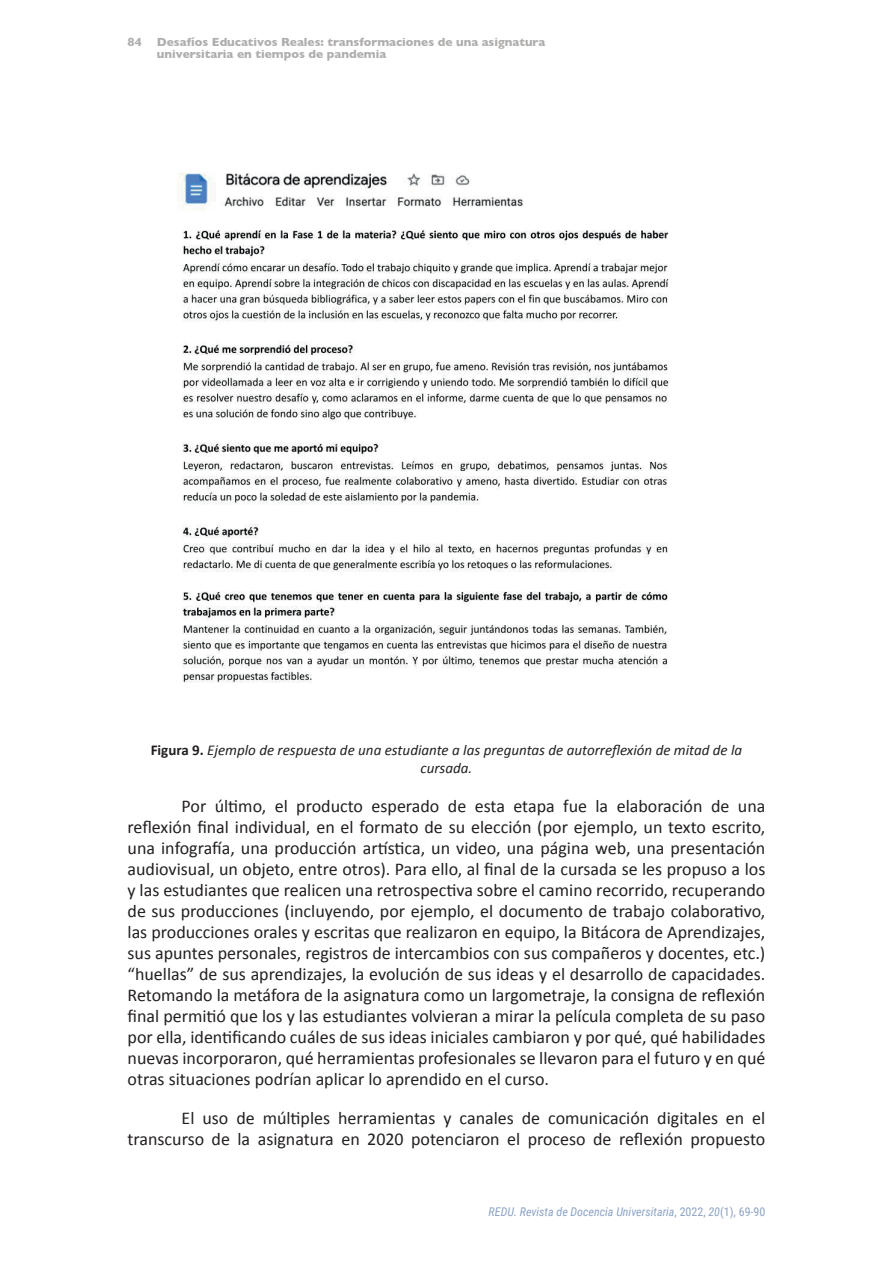
<style>
.page{position:relative;width:893px;height:1263px;background:#fff}
.page>*{position:absolute;margin:0;border:0;box-sizing:border-box;transform-origin:0 0}
.REDU_TXTGRAL{font:18px/21px "Calibri";color:#231f20;text-align:justify}
.REDU_IMG_TIT{font:italic 15px/18px "Calibri";color:#231f20;text-align:center}
.t1{font:700 12px/12px "Gill Sans";color:#b0aead}
.t2{font:italic 12px "Roboto Condensed";color:#8ca3c4}
.s1{font-weight:700;font-style:normal}
.s2{font-style:normal}
</style>
<div class="page">
<img style="left:177px;top:172px;width:492px;height:511px">
<p class="t1" style="left:128px;top:35px;width:16px">84</p>
<p class="t1" style="left:157px;top:35px;width:390px">Desafíos Educativos Reales: transformaciones de una asignatura universitaria en tiempos de pandemia</p>
<p class="REDU_IMG_TIT" style="left:151px;top:741px;width:593px"><span class="s1">Figura 9.</span> Ejemplo de respuesta de una estudiante a las preguntas de autorreflexión de mitad de la cursada.</p>
<p class="REDU_TXTGRAL" style="left:128px;top:795px;width:639px;text-indent:54px">Por último, el producto esperado de esta etapa fue la elaboración de una reflexión final individual, en el formato de su elección (por ejemplo, un texto escrito, una infografía, una producción artística, un video, una página web, una presentación audiovisual, un objeto, entre otros). Para ello, al final de la cursada se les propuso a los y las estudiantes que realicen una retrospectiva sobre el camino recorrido, recuperando de sus producciones (incluyendo, por ejemplo, el documento de trabajo colaborativo, las producciones orales y escritas que realizaron en equipo, la Bitácora de Aprendizajes, sus apuntes personales, registros de intercambios con sus compañeros y docentes, etc.) “huellas” de sus aprendizajes, la evolución de sus ideas y el desarrollo de capacidades.<br>Retomando la metáfora de la asignatura como un largometraje, la consigna de reflexión final permitió que los y las estudiantes volvieran a mirar la película completa de su paso por ella, identificando cuáles de sus ideas iniciales cambiaron y por qué, qué habilidades nuevas incorporaron, qué herramientas profesionales se llevaron para el futuro y en qué otras situaciones podrían aplicar lo aprendido en el curso.</p>
<p class="REDU_TXTGRAL" style="left:128px;top:1107px;width:639px;text-align:right">El uso de múltiples herramientas y canales de comunicación digitales en el transcurso de la asignatura en 2020 potenciaron el proceso de reflexión propuesto</p>
<p class="t2" style="left:489px;top:1204px;width:278px">REDU. Revista de Docencia Universitaria<span class="s2">, 2022,</span> 20<span class="s2">(1), 69-90</span></p>
</div>
